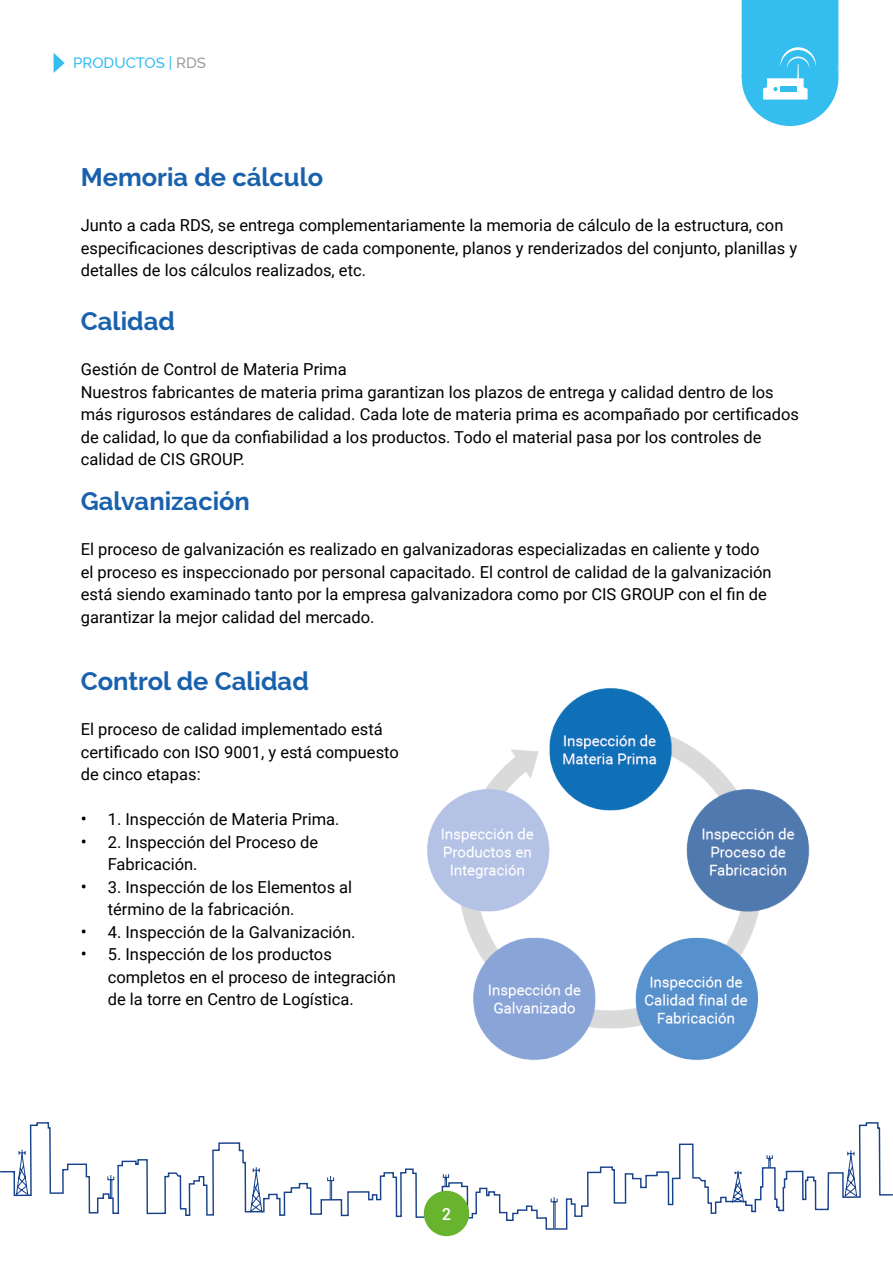
<style>
.page{position:relative;width:893px;height:1263px;background:#fff}
.page>*{position:absolute;margin:0;border:0;box-sizing:border-box;transform-origin:0 0}
.t1{font:700 25.5px "Raleway";color:#1961ac}
.t2{font:16.5px/22.5px "Roboto";color:#000}
.t3{font:500 16.5px "Roboto";color:#fff}
.t4{font:500 15px "Raleway";color:#34bdef}
.s1{color:#9d9d9c}
.s2{font-size:18px}
</style>
<div class="page">
<svg style="left:54px;top:53px;width:11px;height:20px"></svg>
<svg style="left:0;top:1122px;width:893px;height:108px"></svg>
<svg style="left:844px;top:1149px;width:14px;height:49px"></svg>
<div style="left:424px;top:1191px;width:45px;height:45px;background:#69b42e;border-radius:50%"></div>
<svg style="left:742px;top:0;width:96px;height:126px;background:#53c7f1"></svg>
<img style="left:427px;top:688px;width:383px;height:372px">
<p class="t4" style="left:73px;top:54px;width:134px">PRODUCTOS | <span class="s1">RDS</span></p>
<h1 class="t1" style="left:81px;top:162px;width:244px">Memoria de cálculo</h1>
<p class="t2" style="left:81px;top:213px;width:718px">Junto a cada RDS, se entrega complementariamente la memoria de cálculo de la estructura, con especificaciones descriptivas de cada componente, planos y renderizados del conjunto, planillas y detalles de los cálculos realizados, etc.</p>
<h1 class="t1" style="left:81px;top:306px;width:96px">Calidad</h1>
<p class="t2" style="left:81px;top:357px;width:720px">Gestión de Control de Materia Prima<br>Nuestros fabricantes de materia prima garantizan los plazos de entrega y calidad dentro de los más rigurosos estándares de calidad. Cada lote de materia prima es acompañado por certificados de calidad, lo que da confiabilidad a los productos. Todo el material pasa por los controles de calidad de CIS GROUP.</p>
<h1 class="t1" style="left:81px;top:486px;width:171px">Galvanización</h1>
<p class="t2" style="left:81px;top:537px;width:692px">El proceso de galvanización es realizado en galvanizadoras especializadas en caliente y todo el proceso es inspeccionado por personal capacitado. El control de calidad de la galvanización está siendo examinado tanto por la empresa galvanizadora como por CIS GROUP con el fin de garantizar la mejor calidad del mercado.</p>
<h1 class="t1" style="left:81px;top:666px;width:230px">Control de Calidad</h1>
<p class="t2" style="left:81px;top:717px;width:319px">El proceso de calidad implementado está certificado con ISO 9001, y está compuesto de cinco etapas:</p>
<p class="t2" style="left:81px;top:807px;width:260px"><span class="s2">•</span> 1. Inspección de Materia Prima.</p>
<p class="t2" style="left:108px;top:830px;width:212px;text-indent:-27px"><span class="s2">•</span> 2. Inspección del Proceso de<br>Fabricación.</p>
<p class="t2" style="left:108px;top:875px;width:246px;text-indent:-27px"><span class="s2">•</span> 3. Inspección de los Elementos al término de la fabricación.</p>
<p class="t2" style="left:81px;top:920px;width:276px"><span class="s2">•</span> 4. Inspección de la Galvanización.</p>
<p class="t2" style="left:108px;top:942px;width:289px;text-indent:-27px"><span class="s2">•</span> 5. Inspección de los productos completos en el proceso de integración de la torre en Centro de Logística.</p>
<p class="t3" style="left:442px;top:1202px;width:11px">2</p>
</div>
